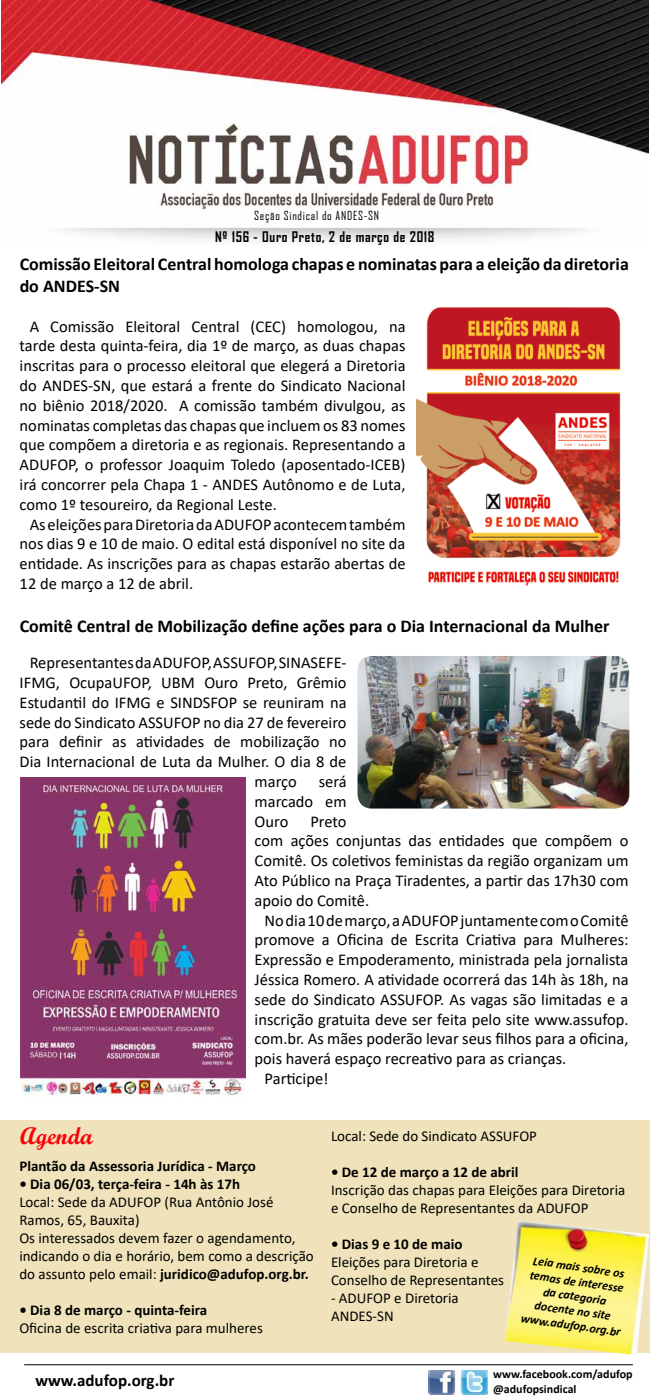
<style>
.page{position:relative;width:650px;height:1400px;background:#fff}
.page>*{position:absolute;margin:0;border:0;box-sizing:border-box;transform-origin:0 0}
.t1{font:24px "Script MT Bold";color:#ff0009}
.t2{font:700 18px/21.6px "Calibri";color:#000}
.t3{font:700 17px "Calibri";color:#000}
.t4{font:16.5px/19.8px "Calibri";color:#000;text-align:justify}
.t5{font:15px/18px "Calibri";color:#000}
.t6{font:700 15px "Calibri";color:#000}
.t7{font:700 14px "Agency FB";letter-spacing:.05em;color:#000}
.t8{font:italic 700 12.2px/14.7px "Calibri";color:#000;text-align:center}
.t9{font:700 12px/14.4px "Calibri";color:#000}
.t10{font:12px "Agency FB";letter-spacing:.06em;color:#000}
.s1{font-weight:700}
</style>
<div class="page">
<img style="left:1px;top:0;width:648px;height:241px">
<img style="left:429px;top:1371px;width:59px;height:23px">
<hr style="left:24px;top:1364px;width:609px;height:1px;background:#000">
<div style="left:0;top:1120px;width:650px;height:233px;background:#f0e3bc"></div>
<img style="left:505px;top:1221px;width:144px;height:134px">
<img style="left:20px;top:778px;width:226px;height:319px">
<img style="left:358px;top:656px;width:271px;height:153px">
<img style="left:416px;top:307px;width:205px;height:279px">
<p class="t10" style="left:254px;top:208px;width:126px">Seção Sindical do ANDES-SN</p>
<p class="t7" style="left:215px;top:228px;width:221px">Nº 156 - Ouro Preto, 2 de março de 2018</p>
<p class="t2" style="left:20px;top:253px;width:611px">Comissão Eleitoral Central homologa chapas e nominatas para a eleição da diretoria do ANDES-SN</p>
<p class="t4" style="left:20px;top:316px;width:387px;text-indent:10px">A Comissão Eleitoral Central (CEC) homologou, na tarde desta quinta-feira, dia 1º de março, as duas chapas inscritas para o processo eleitoral que elegerá a Diretoria do ANDES-SN, que estará a frente do Sindicato Nacional no biênio 2018/2020. A comissão também divulgou, as nominatas completas das chapas que incluem os 83 nomes que compõem a diretoria e as regionais. Representando a ADUFOP, o professor Joaquim Toledo (aposentado-ICEB) irá concorrer pela Chapa 1 - ANDES Autônomo e de Luta, como 1º tesoureiro, da Regional Leste.</p>
<p class="t4" style="left:20px;top:514px;width:388px;text-indent:10px">As eleições para Diretoria da ADUFOP acontecem também nos dias 9 e 10 de maio. O edital está disponível no site da entidade. As inscrições para as chapas estarão abertas de 12 de março a 12 de abril.</p>
<p class="t2" style="left:20px;top:615px;width:591px">Comitê Central de Mobilização define ações para o Dia Internacional da Mulher</p>
<p class="t4" style="left:30px;top:652px;width:318px">Representantes da ADUFOP, ASSUFOP, SINASEFE-</p>
<p class="t4" style="left:20px;top:672px;width:328px">IFMG, OcupaUFOP, UBM Ouro Preto, Grêmio</p>
<p class="t4" style="left:20px;top:692px;width:328px">Estudantil do IFMG e SINDSFOP se reuniram na</p>
<p class="t4" style="left:20px;top:712px;width:328px">sede do Sindicato ASSUFOP no dia 27 de fevereiro</p>
<p class="t4" style="left:20px;top:732px;width:328px">para definir as atividades de mobilização no</p>
<p class="t4" style="left:20px;top:751px;width:328px">Dia Internacional de Luta da Mulher. O dia 8 de</p>
<p class="t4" style="left:255px;top:771px;width:44px">março</p>
<p class="t4" style="left:255px;top:771px;width:94px;text-indent:64px">será marcado em Ouro</p>
<p class="t4" style="left:255px;top:811px;width:375px;text-align:left;text-indent:56px">Preto<br>com ações conjuntas das entidades que compõem o Comitê. Os coletivos feministas da região organizam um Ato Público na Praça Tiradentes, a partir das 17h30 com apoio do Comitê.</p>
<p class="t4" style="left:265px;top:910px;width:365px">No dia 10 de março, a ADUFOP juntamente com o Comitê</p>
<p class="t4" style="left:255px;top:930px;width:375px">promove a Oficina de Escrita Criativa para Mulheres:</p>
<p class="t4" style="left:255px;top:949px;width:375px">Expressão e Empoderamento, ministrada pela jornalista</p>
<p class="t4" style="left:255px;top:969px;width:375px">Jéssica Romero. A atividade ocorrerá das 14h às 18h, na</p>
<p class="t4" style="left:255px;top:989px;width:375px">sede do Sindicato ASSUFOP. As vagas são limitadas e a</p>
<p class="t4" style="left:255px;top:1009px;width:375px">inscrição gratuita deve ser feita pelo site www.assufop.</p>
<p class="t4" style="left:255px;top:1029px;width:375px">com.br. As mães poderão levar seus filhos para a oficina,</p>
<p class="t4" style="left:255px;top:1048px;width:313px">pois haverá espaço recreativo para as crianças.</p>
<p class="t4" style="left:265px;top:1068px;width:65px">Participe!</p>
<h1 class="t1" style="left:20px;top:1121px;width:74px">Agenda</h1>
<p class="t6" style="left:19px;top:1156px;width:238px">Plantão da Assessoria Jurídica - Março</p>
<p class="t6" style="left:19px;top:1174px;width:222px">• Dia 06/03, terça-feira - 14h às 17h</p>
<p class="t5" style="left:19px;top:1193px;width:296px">Local: Sede da ADUFOP (Rua Antônio José Ramos, 65, Bauxita)<br>Os interessados devem fazer o agendamento, indicando o dia e horário, bem como a descrição do assunto pelo email: <span class="s1">juridico@adufop.org.br.</span></p>
<p class="t6" style="left:19px;top:1300px;width:189px">• Dia 8 de março - quinta-feira</p>
<p class="t5" style="left:19px;top:1319px;width:245px">Oficina de escrita criativa para mulheres</p>
<p class="t3" style="left:35px;top:1369px;width:141px">www.adufop.org.br</p>
<p class="t5" style="left:331px;top:1127px;width:208px">Local: Sede do Sindicato ASSUFOP</p>
<p class="t6" style="left:331px;top:1162px;width:189px">• De 12 de março a 12 de abril</p>
<p class="t5" style="left:331px;top:1181px;width:296px">Inscrição das chapas para Eleições para Diretoria e Conselho de Representantes da ADUFOP</p>
<p class="t6" style="left:331px;top:1234px;width:133px">• Dias 9 e 10 de maio</p>
<p class="t5" style="left:331px;top:1253px;width:175px">Eleições para Diretoria e<br>Conselho de Representantes</p>
<p class="t5" style="left:331px;top:1289px;width:129px">- ADUFOP e Diretoria<br>ANDES-SN</p>
<p class="t8" style="left:530px;top:1252px;width:102px;rotate:8deg">Leia mais sobre os temas de interesse da categoria docente no site www.adufop.org.br</p>
<p class="t9" style="left:493px;top:1367px;width:141px">www.facebook.com/adufop @adufopsindical</p>
</div>
